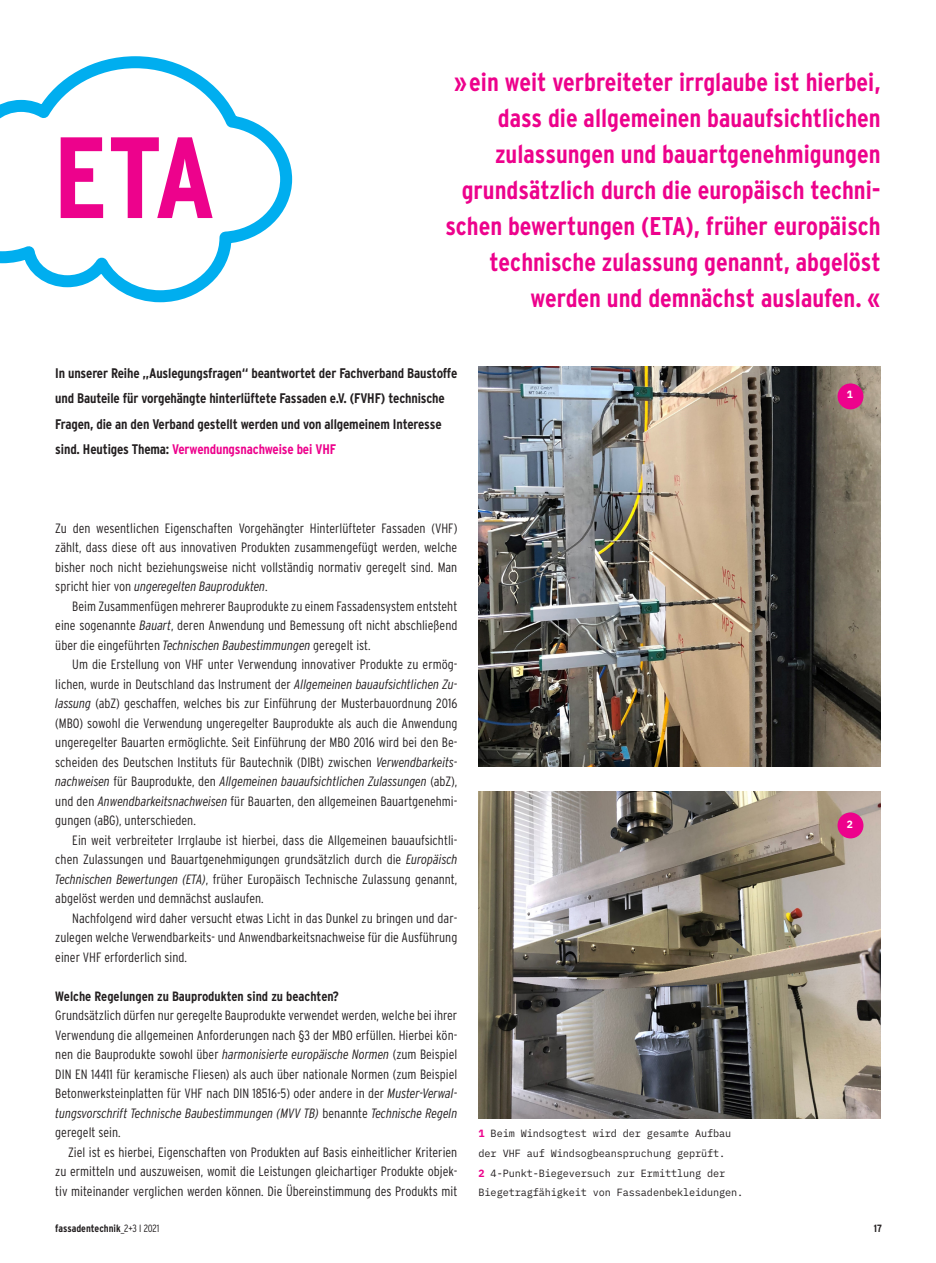
<style>
.page{position:relative;width:936px;height:1263px;background:#fff}
.page>*{position:absolute;margin:0;border:0;box-sizing:border-box;transform-origin:0 0}
.t1{font:700 115.35px "Interstate Condensed";color:#ed028c}
.t2{font:700 25.65px/36px "Interstate Condensed";color:#ed028c;text-align:right}
.t3{font:700 13.8px/25.5px "Interstate Condensed";letter-spacing:-.01em;color:#231f20}
.t4{font:300 13.5px/19.5px "Interstate Condensed";color:#231f20;text-align:justify}
.t5{font:700 13.5px "Interstate Condensed";color:#231f20}
.t6{font:10.5px/19.6px "IBM Plex Mono";letter-spacing:-.01em;color:#231f20}
.t7{font:700 10.5px "Interstate Condensed";color:#231f20}
.t8{font:700 10.5px "IBM Plex Mono";color:#fff}
.s1{color:#ed028c}
.s2{font-style:italic}
.s3{font-weight:300}
.s4{font-weight:700;color:#ed028c}
</style>
<div class="page">
<img style="left:478px;top:792px;width:402px;height:326px">
<img style="left:478px;top:367px;width:402px;height:400px">
<svg style="left:0;top:56px;width:293px;height:247px"></svg>
<div style="left:837px;top:383px;width:26px;height:26px;background:#ed028c;border-radius:50%"></div>
<div style="left:837px;top:812px;width:26px;height:26px;background:#ed028c;border-radius:50%"></div>
<h1 class="t1" style="left:53px;top:113px;width:164px">ETA</h1>
<p class="t2" style="left:445px;top:64px;width:437px">» ein weit verbreiteter irrglaube ist hierbei, dass die allgemeinen bauaufsichtlichen zulassungen und bauartgenehmigungen grundsätzlich durch die europäisch techni&shy;schen bewertungen (ETA), früher europäisch technische zulassung genannt, abgelöst werden und demnächst auslaufen. «</p>
<p class="t3" style="left:55px;top:360px;width:403px">In unserer Reihe „Auslegungsfragen“ beantwortet der Fachverband Baustoffe und Bauteile für vorgehängte hinterlüftete Fassaden e.V. (FVHF) technische Fragen, die an den Verband gestellt werden und von allgemeinem Interesse sind. Heutiges Thema: <span class="s1">Verwendungsnachweise bei VHF</span></p>
<p class="t8" style="left:846px;top:386px;width:8px">1</p>
<p class="t4" style="left:55px;top:518px;width:403px">Zu den wesentlichen Eigenschaften Vorgehängter Hinterlüfteter Fassaden (VHF) zählt, dass diese oft aus innovativen Produkten zusammengefügt werden, welche bisher noch nicht beziehungsweise nicht vollständig normativ geregelt sind. Man spricht hier von <span class="s2">ungeregelten Bauprodukten</span>.</p>
<p class="t4" style="left:55px;top:596px;width:403px;text-indent:17px">Beim Zusammenfügen mehrerer Bauprodukte zu einem Fassadensystem entsteht eine sogenannte <span class="s2">Bauart</span>, deren Anwendung und Bemessung oft nicht abschließend über die eingeführten <span class="s2">Technischen Baubestimmungen</span> geregelt ist.</p>
<p class="t4" style="left:55px;top:655px;width:403px;text-indent:17px">Um die Erstellung von VHF unter Verwendung innovativer Produkte zu ermög&shy;lichen, wurde in Deutschland das Instrument der <span class="s2">Allgemeinen bauaufsichtlichen Zu&shy;lassung</span> (abZ) geschaffen, welches bis zur Einführung der Musterbauordnung 2016 (MBO) sowohl die Verwendung ungeregelter Bauprodukte als auch die Anwendung ungeregelter Bauarten ermöglichte. Seit Einführung der MBO 2016 wird bei den Be&shy;scheiden des Deutschen Instituts für Bautechnik (DIBt) zwischen <span class="s2">Verwendbarkeits&shy;nachweisen</span> für Bauprodukte, den <span class="s2">Allgemeinen bauaufsichtlichen Zulassungen</span> (abZ), und den <span class="s2">Anwendbarkeitsnachweisen</span> für Bauarten, den allgemeinen Bauartgenehmi&shy;gungen (aBG), unterschieden.</p>
<p class="t4" style="left:55px;top:830px;width:403px;text-indent:17px">Ein weit verbreiteter Irrglaube ist hierbei, dass die Allgemeinen bauaufsichtli&shy;chen Zulassungen und Bauartgenehmigungen grundsätzlich durch die <span class="s2">Europäisch Technischen Bewertungen (ETA)</span>, früher Europäisch Technische Zulassung genannt, abgelöst werden und demnächst auslaufen.</p>
<p class="t4" style="left:55px;top:908px;width:403px;text-indent:17px">Nachfolgend wird daher versucht etwas Licht in das Dunkel zu bringen und dar&shy;zulegen welche Verwendbarkeits- und Anwendbarkeitsnachweise für die Ausführung einer VHF erforderlich sind.</p>
<p class="t5" style="left:55px;top:988px;width:285px">Welche Regelungen zu Bauprodukten sind zu beachten?</p>
<p class="t4" style="left:55px;top:1006px;width:403px">Grundsätzlich dürfen nur geregelte Bauprodukte verwendet werden, welche bei ihrer Verwendung die allgemeinen Anforderungen nach §3 der MBO erfüllen. Hierbei kön&shy;nen die Bauprodukte sowohl über <span class="s2">harmonisierte europäische Normen</span> (zum Beispiel DIN EN 14411 für keramische Fliesen) als auch über nationale Normen (zum Beispiel Betonwerksteinplatten für VHF nach DIN 18516-5) oder andere in der <span class="s2">Muster-Verwal&shy;tungsvorschrift Technische Baubestimmungen (MVV TB)</span> benannte <span class="s2">Technische Regeln </span>geregelt sein.</p>
<p class="t4" style="left:55px;top:1142px;width:403px;text-indent:13px">Ziel ist es hierbei, Eigenschaften von Produkten auf Basis einheitlicher Kriterien zu ermitteln und auszuweisen, womit die Leistungen gleichartiger Produkte objek&shy;tiv miteinander verglichen werden können. Die Übereinstimmung des Produkts mit</p>
<p class="t7" style="left:55px;top:1222px;width:106px">fassadentechnik<span class="s3">_2+3 I 2021</span></p>
<p class="t7" style="left:873px;top:1222px;width:10px">17</p>
<p class="t8" style="left:846px;top:816px;width:8px">2</p>
<p class="t6" style="left:478px;top:1123px;width:266px"><span class="s4">1</span> Beim Windsogtest wird der gesamte Aufbau der VHF auf Windsogbeanspruchung geprüft.<br><span class="s4">2</span> 4-Punkt-Biegeversuch zur Ermittlung der Biegetragfähigkeit von Fassadenbekleidungen.</p>
</div>
